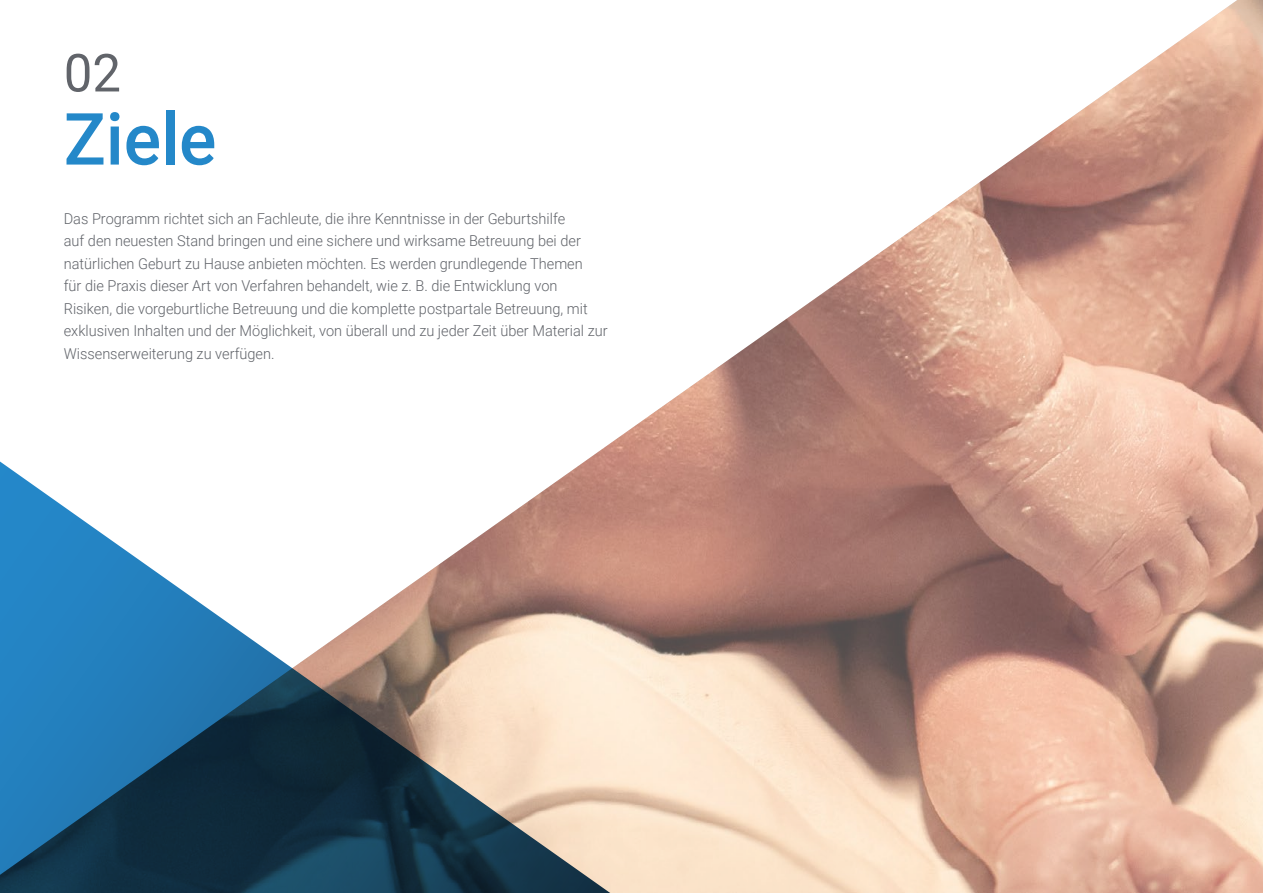
<style>
.page{position:relative;width:1263px;height:893px;background:#fff}
.page>*{position:absolute;margin:0;border:0;box-sizing:border-box;transform-origin:0 0}
.t1{font:500 72px "Roboto";color:#2488c9}
.t2{font:52.5px "Roboto";color:#61646a}
.t3{font:300 15px/22.5px "Roboto";color:#61646a}
</style>
<div class="page">
<img style="left:606px;top:0;width:657px;height:893px">
<svg style="left:0;top:446px;width:640px;height:447px"></svg>
<h2 class="t2" style="left:64px;top:36px;width:59px">02</h2>
<h1 class="t1" style="left:64px;top:89px;width:154px">Ziele</h1>
<p class="t3" style="left:64px;top:207px;width:545px">Das Programm richtet sich an Fachleute, die ihre Kenntnisse in der Geburtshilfe<br>auf den neuesten Stand bringen und eine sichere und wirksame Betreuung bei der natürlichen Geburt zu Hause anbieten möchten. Es werden grundlegende Themen<br>für die Praxis dieser Art von Verfahren behandelt, wie z. B. die Entwicklung von Risiken, die vorgeburtliche Betreuung und die komplette postpartale Betreuung, mit exklusiven Inhalten und der Möglichkeit, von überall und zu jeder Zeit über Material zur Wissenserweiterung zu verfügen.</p>
</div>
